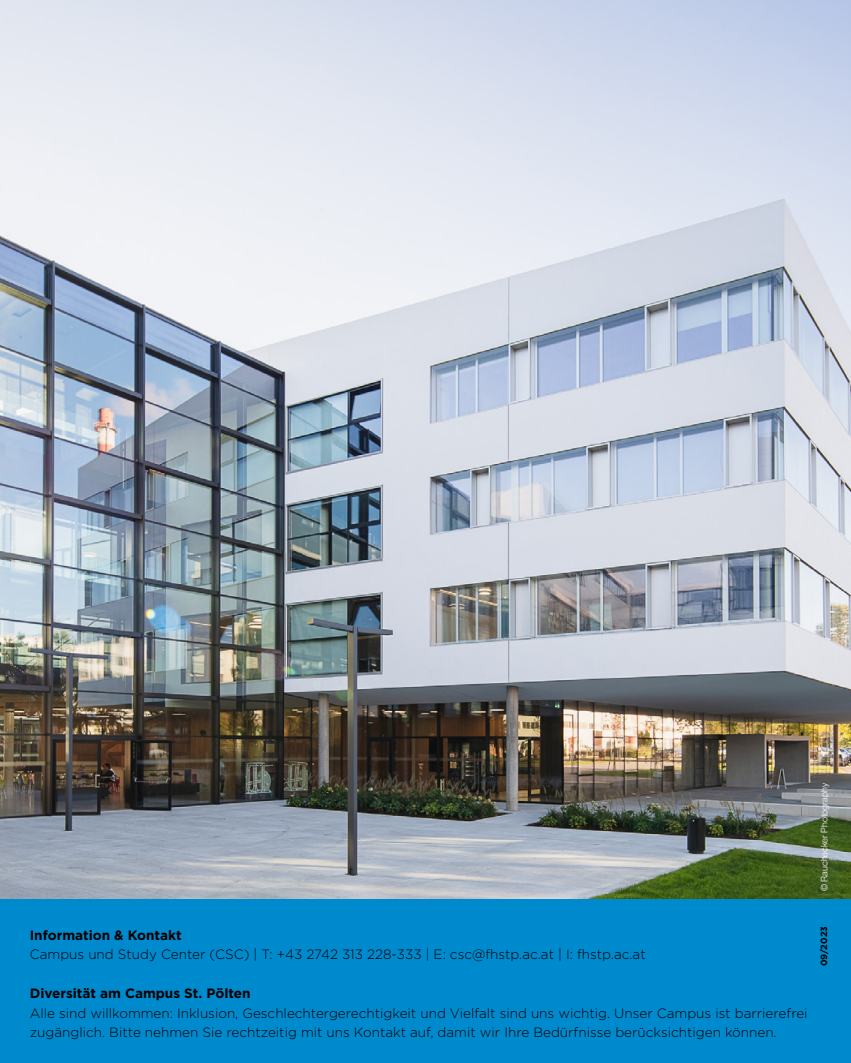
<style>
.page{position:relative;width:851px;height:1063px;background:#fff}
.page>*{position:absolute;margin:0;border:0;box-sizing:border-box;transform-origin:0 0}
.t1{font:300 13.5px/19.5px "Gotham";color:#000}
.t2{font:700 13.5px "Gotham";color:#000}
.t3{font:300 9px "Helvetica Neue LT Pro";color:#fff}
.t4{font:700 9px "Gotham";color:#000}
</style>
<div class="page">
<img style="left:0;top:0;width:850px;height:900px">
<div style="left:0;top:900px;width:850px;height:163px;background:#008ace"></div>
<p class="t3" style="left:818px;top:891px;width:110px;rotate:-90deg">© Rauchecker Photography</p>
<p class="t2" style="left:30px;top:927px;width:153px">Information &amp; Kontakt</p>
<p class="t1" style="left:30px;top:944px;width:617px">Campus und Study Center (CSC) | T: +43 2742 313 228-333 | E: csc@fhstp.ac.at | I: fhstp.ac.at</p>
<p class="t2" style="left:30px;top:985px;width:222px">Diversität am Campus St. Pölten</p>
<p class="t1" style="left:30px;top:1003px;width:779px">Alle sind willkommen: Inklusion, Geschlechtergerechtigkeit und Vielfalt sind uns wichtig. Unser Campus ist barrierefrei zugänglich. Bitte nehmen Sie rechtzeitig mit uns Kontakt auf, damit wir Ihre Bedürfnisse berücksichtigen können.</p>
<p class="t4" style="left:818px;top:966px;width:42px;rotate:-90deg">09/2023</p>
</div>
